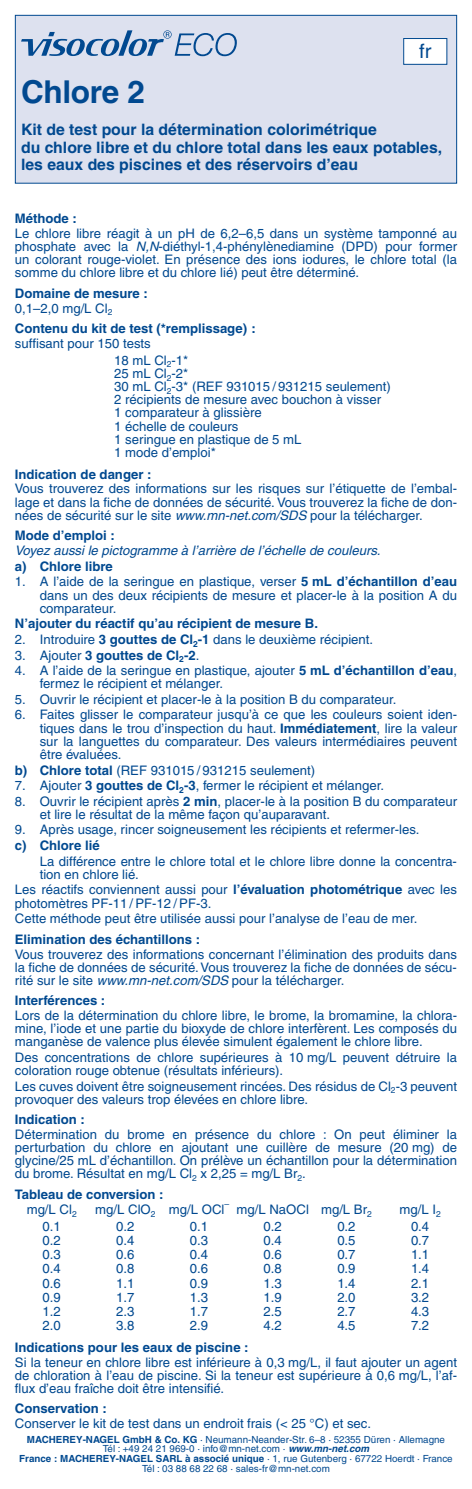
<style>
.page{position:relative;width:472px;height:1489px;background:#fff}
.page>*{position:absolute;margin:0;border:0;box-sizing:border-box;transform-origin:0 0}
.t1{font:700 31.5px "Helvetica LT Pro";letter-spacing:-.01em;color:#014990}
.t2{font:19.78px "Helvetica LT Pro";color:#014990}
.t3{font:700 15.75px/17.3px "Helvetica LT Pro";color:#014990}
.t4{font:13.12px/13.1px "Helvetica LT Pro";color:#014990;text-align:justify}
.t5{font:700 13.12px/14.9px "Helvetica LT Pro";color:#014990}
.t6{font:italic 13.12px "Helvetica LT Pro";color:#014990}
.t7{font:9.8px/9.6px "Helvetica LT Pro";color:#014990;text-align:center}
.t8{font:8.58px "Helvetica LT Pro";color:#014990}
.s1{font-style:italic}
.s2{font-weight:400}
.s3{font-weight:700}
.s4{font-weight:700;font-style:italic}
</style>
<div class="page">
<div style="left:15px;top:15px;width:441px;height:168px;background:#dde1ef"></div>
<svg style="left:21px;top:30px;width:215px;height:26px"></svg>
<div style="left:15px;top:15px;width:441px;height:169px;border:1px solid #014990"></div>
<div style="left:403px;top:39px;width:43px;height:25px;background:#fff"></div>
<div style="left:403px;top:38px;width:43px;height:27px;border:1px solid #014990"></div>
<h2 class="t2" style="left:419px;top:40px;width:14px">fr</h2>
<h1 class="t1" style="left:21px;top:73px;width:125px">Chlore 2</h1>
<p class="t3" style="left:21px;top:121px;width:422px">Kit de test pour la détermination colorimétrique<br>du chlore libre et du chlore total dans les eaux potables, les eaux des piscines et des réservoirs d’eau</p>
<p class="t5" style="left:15px;top:211px;width:63px">Méthode :</p>
<p class="t4" style="left:15px;top:226px;width:443px">Le chlore libre réagit à un pH de 6,2–6,5 dans un système tamponné au phosphate avec la <span class="s1">N,N</span>-diéthyl-1,4-phénylènediamine (DPD) pour former un colorant rouge-violet. En présence des ions iodures, le chlore total (la somme du chlore libre et du chlore lié) peut être déterminé.</p>
<p class="t5" style="left:15px;top:286px;width:134px">Domaine de mesure :<br><span class="s2">0,1–2,0 mg/L Cl</span><sub>2</sub></p>
<p class="t5" style="left:15px;top:321px;width:242px">Contenu du kit de test (*remplissage) :</p>
<p class="t4" style="left:114px;top:335px;width:76px;line-height:16.8px;text-indent:-99px">suffisant pour 150 tests<br>18 mL Cl<sub>2</sub>-1*</p>
<p class="t4" style="left:114px;top:367px;width:278px;text-align:left">25 mL Cl<sub>2</sub>-2*<br>30 mL Cl<sub>2</sub>-3* (REF 931015 / 931215 seulement)<br>2 récipients de mesure avec bouchon à visser<br>1 comparateur à glissière<br>1 échelle de couleurs<br>1 seringue en plastique de 5 mL<br>1 mode d’emploi*</p>
<p class="t5" style="left:15px;top:466px;width:138px">Indication de danger :</p>
<p class="t4" style="left:15px;top:482px;width:443px">Vous trouverez des informations sur les risques sur l’étiquette de l’embal&shy;lage et dans la fiche de données de sécurité. Vous trouverez la fiche de don&shy;nées de sécurité sur le site <span class="s1">www.mn-net.com/SDS</span> pour la télécharger.</p>
<p class="t5" style="left:15px;top:528px;width:101px">Mode d’emploi :</p>
<p class="t6" style="left:15px;top:543px;width:366px">Voyez aussi le pictogramme à l’arrière de l’échelle de couleurs.</p>
<p class="t5" style="left:15px;top:558px;width:99px">a) Chlore libre</p>
<p class="t4" style="left:40px;top:575px;width:418px;text-indent:-25px">1. A l’aide de la seringue en plastique, verser <span class="s3">5 mL d’échantillon d’eau </span>dans un des deux récipients de mesure et placer-le à la position A du comparateur.</p>
<p class="t5" style="left:15px;top:616px;width:304px">N’ajouter du réactif qu’au récipient de mesure B.</p>
<p class="t4" style="left:15px;top:632px;width:359px">2. Introduire <span class="s3">3 gouttes de Cl</span><sub>2</sub><span class="s3">-1</span> dans le deuxième récipient.</p>
<p class="t5" style="left:15px;top:647px;width:186px"><span class="s2">3. Ajouter</span> 3 gouttes de Cl<sub>2</sub>-2<span class="s2">.</span></p>
<p class="t4" style="left:40px;top:664px;width:418px;text-indent:-25px">4. A l’aide de la seringue en plastique, ajouter <span class="s3">5 mL d’échantillon d’eau</span>, fermez le récipient et mélanger.</p>
<p class="t4" style="left:15px;top:692px;width:382px">5. Ouvrir le récipient et placer-le à la position B du comparateur.</p>
<p class="t4" style="left:40px;top:708px;width:418px;text-indent:-25px">6. Faites glisser le comparateur jusqu’à ce que les couleurs soient iden&shy;tiques dans le trou d’inspection du haut. <span class="s3">Immédiatement</span>, lire la valeur sur la languettes du comparateur. Des valeurs intermédiaires peuvent être évaluées.</p>
<p class="t4" style="left:15px;top:763px;width:301px"><span class="s3">b) Chlore total</span> (REF 931015 / 931215 seulement)</p>
<p class="t4" style="left:15px;top:778px;width:370px">7. Ajouter <span class="s3">3 gouttes de Cl</span><sub>2</sub><span class="s3">-3</span>, fermer le récipient et mélanger.</p>
<p class="t4" style="left:40px;top:794px;width:418px;text-indent:-25px">8. Ouvrir le récipient après <span class="s3">2 min</span>, placer-le à la position B du comparateur et lire le résultat de la même façon qu’auparavant.</p>
<p class="t4" style="left:15px;top:823px;width:405px">9. Après usage, rincer soigneusement les récipients et refermer-les.</p>
<p class="t5" style="left:15px;top:838px;width:86px">c) Chlore lié</p>
<p class="t4" style="left:40px;top:854px;width:417px">La différence entre le chlore total et le chlore libre donne la concentra&shy;tion en chlore lié.</p>
<p class="t4" style="left:15px;top:883px;width:443px">Les réactifs conviennent aussi pour <span class="s3">l’évaluation photométrique</span> avec les photomètres PF-11 / PF-12 / PF-3.</p>
<p class="t4" style="left:15px;top:912px;width:404px">Cette méthode peut être utilisée aussi pour l’analyse de l’eau de mer.</p>
<p class="t5" style="left:15px;top:931px;width:187px">Elimination des échantillons :</p>
<p class="t4" style="left:15px;top:947px;width:443px">Vous trouverez des informations concernant l’élimination des produits dans la fiche de données de sécurité. Vous trouverez la fiche de données de sécu&shy;rité sur le site <span class="s1">www.mn-net.com/SDS</span> pour la télécharger.</p>
<p class="t5" style="left:15px;top:993px;width:92px">Interférences :</p>
<p class="t4" style="left:15px;top:1008px;width:443px">Lors de la détermination du chlore libre, le brome, la bromamine, la chlora&shy;mine, l’iode et une partie du bioxyde de chlore interfèrent. Les composés du manganèse de valence plus élevée simulent également le chlore libre.</p>
<p class="t4" style="left:15px;top:1050px;width:443px">Des concentrations de chlore supérieures à 10 mg/L peuvent détruire la coloration rouge obtenue (résultats inférieurs).</p>
<p class="t4" style="left:15px;top:1079px;width:443px">Les cuves doivent être soigneusement rincées. Des résidus de Cl<sub>2</sub>-3 peuvent provoquer des valeurs trop élevées en chlore libre.</p>
<p class="t5" style="left:15px;top:1112px;width:72px">Indication :</p>
<p class="t4" style="left:15px;top:1127px;width:443px">Détermination du brome en présence du chlore : On peut éliminer la perturbation du chlore en ajoutant une cuillère de mesure (20 mg) de glycine/25 mL d’échantillon. On prélève un échantillon pour la détermination du brome. Résultat en mg/L Cl<sub>2</sub> x 2,25 = mg/L Br<sub>2</sub>.</p>
<p class="t5" style="left:27px;top:1186px;width:138px;text-indent:-12px">Tableau de conversion : <span class="s2">mg/L Cl</span><sub>2</sub></p>
<p class="t4" style="left:95px;top:1202px;width:130px">mg/L ClO<sub>2</sub> mg/L OCl</p>
<p class="t8" style="left:224px;top:1198px;width:6px">–</p>
<p class="t4" style="left:236px;top:1202px;width:137px">mg/L NaOCl mg/L Br<sub>2</sub></p>
<p class="t4" style="left:399px;top:1202px;width:43px">mg/L I<sub>2</sub></p>
<p class="t4" style="left:43px;top:1219px;width:20px">0.1</p>
<p class="t4" style="left:116px;top:1219px;width:20px">0.2</p>
<p class="t4" style="left:190px;top:1219px;width:20px">0.1</p>
<p class="t4" style="left:263px;top:1219px;width:20px">0.2</p>
<p class="t4" style="left:337px;top:1219px;width:20px">0.2</p>
<p class="t4" style="left:410px;top:1219px;width:20px">0.4</p>
<p class="t4" style="left:43px;top:1233px;width:20px">0.2</p>
<p class="t4" style="left:116px;top:1233px;width:20px">0.4</p>
<p class="t4" style="left:190px;top:1233px;width:20px">0.3</p>
<p class="t4" style="left:263px;top:1233px;width:20px">0.4</p>
<p class="t4" style="left:337px;top:1233px;width:20px">0.5</p>
<p class="t4" style="left:410px;top:1233px;width:20px">0.7</p>
<p class="t4" style="left:43px;top:1247px;width:20px">0.3</p>
<p class="t4" style="left:116px;top:1247px;width:20px">0.6</p>
<p class="t4" style="left:190px;top:1247px;width:20px">0.4</p>
<p class="t4" style="left:263px;top:1247px;width:20px">0.6</p>
<p class="t4" style="left:337px;top:1247px;width:20px">0.7</p>
<p class="t4" style="left:410px;top:1247px;width:20px">1.1</p>
<p class="t4" style="left:43px;top:1262px;width:20px">0.4</p>
<p class="t4" style="left:116px;top:1262px;width:20px">0.8</p>
<p class="t4" style="left:190px;top:1262px;width:20px">0.6</p>
<p class="t4" style="left:263px;top:1262px;width:20px">0.8</p>
<p class="t4" style="left:337px;top:1262px;width:20px">0.9</p>
<p class="t4" style="left:410px;top:1262px;width:20px">1.4</p>
<p class="t4" style="left:43px;top:1276px;width:20px">0.6</p>
<p class="t4" style="left:116px;top:1276px;width:20px">1.1</p>
<p class="t4" style="left:190px;top:1276px;width:20px">0.9</p>
<p class="t4" style="left:263px;top:1276px;width:20px">1.3</p>
<p class="t4" style="left:337px;top:1276px;width:20px">1.4</p>
<p class="t4" style="left:410px;top:1276px;width:20px">2.1</p>
<p class="t4" style="left:43px;top:1290px;width:20px">0.9</p>
<p class="t4" style="left:116px;top:1290px;width:20px">1.7</p>
<p class="t4" style="left:190px;top:1290px;width:20px">1.3</p>
<p class="t4" style="left:263px;top:1290px;width:20px">1.9</p>
<p class="t4" style="left:337px;top:1290px;width:20px">2.0</p>
<p class="t4" style="left:410px;top:1290px;width:20px">3.2</p>
<p class="t4" style="left:43px;top:1304px;width:20px">1.2</p>
<p class="t4" style="left:116px;top:1304px;width:20px">2.3</p>
<p class="t4" style="left:190px;top:1304px;width:20px">1.7</p>
<p class="t4" style="left:263px;top:1304px;width:20px">2.5</p>
<p class="t4" style="left:337px;top:1304px;width:20px">2.7</p>
<p class="t4" style="left:410px;top:1304px;width:20px">4.3</p>
<p class="t4" style="left:43px;top:1318px;width:20px">2.0</p>
<p class="t4" style="left:116px;top:1318px;width:20px">3.8</p>
<p class="t4" style="left:190px;top:1318px;width:20px">2.9</p>
<p class="t4" style="left:263px;top:1318px;width:20px">4.2</p>
<p class="t4" style="left:337px;top:1318px;width:20px">4.5</p>
<p class="t4" style="left:410px;top:1318px;width:20px">7.2</p>
<p class="t5" style="left:15px;top:1339px;width:235px">Indications pour les eaux de piscine :</p>
<p class="t4" style="left:15px;top:1355px;width:443px">Si la teneur en chlore libre est inférieure à 0,3 mg/L, il faut ajouter un agent de chloration à l’eau de piscine. Si la teneur est supérieure à 0,6 mg/L, l’af&shy;flux d’eau fraîche doit être intensifié.</p>
<p class="t5" style="left:15px;top:1400px;width:93px">Conservation :</p>
<p class="t4" style="left:15px;top:1416px;width:357px">Conserver le kit de test dans un endroit frais (&lt; 25 °C) et sec.</p>
<p class="t7" style="left:19px;top:1434px;width:434px"><span class="s3">MACHEREY-NAGEL GmbH &amp; Co. KG</span> · Neumann-Neander-Str. 6–8 · 52355 Düren · Allemagne<br>Tél : +49 24 21 969-0 · info@mn-net.com · <span class="s4">www.mn-net.com<br></span><span class="s3">France : MACHEREY-NAGEL SARL à associé unique</span> · 1, rue Gutenberg · 67722 Hoerdt · France Tél : 03 88 68 22 68 · sales-fr@mn-net.com</p>
</div>
